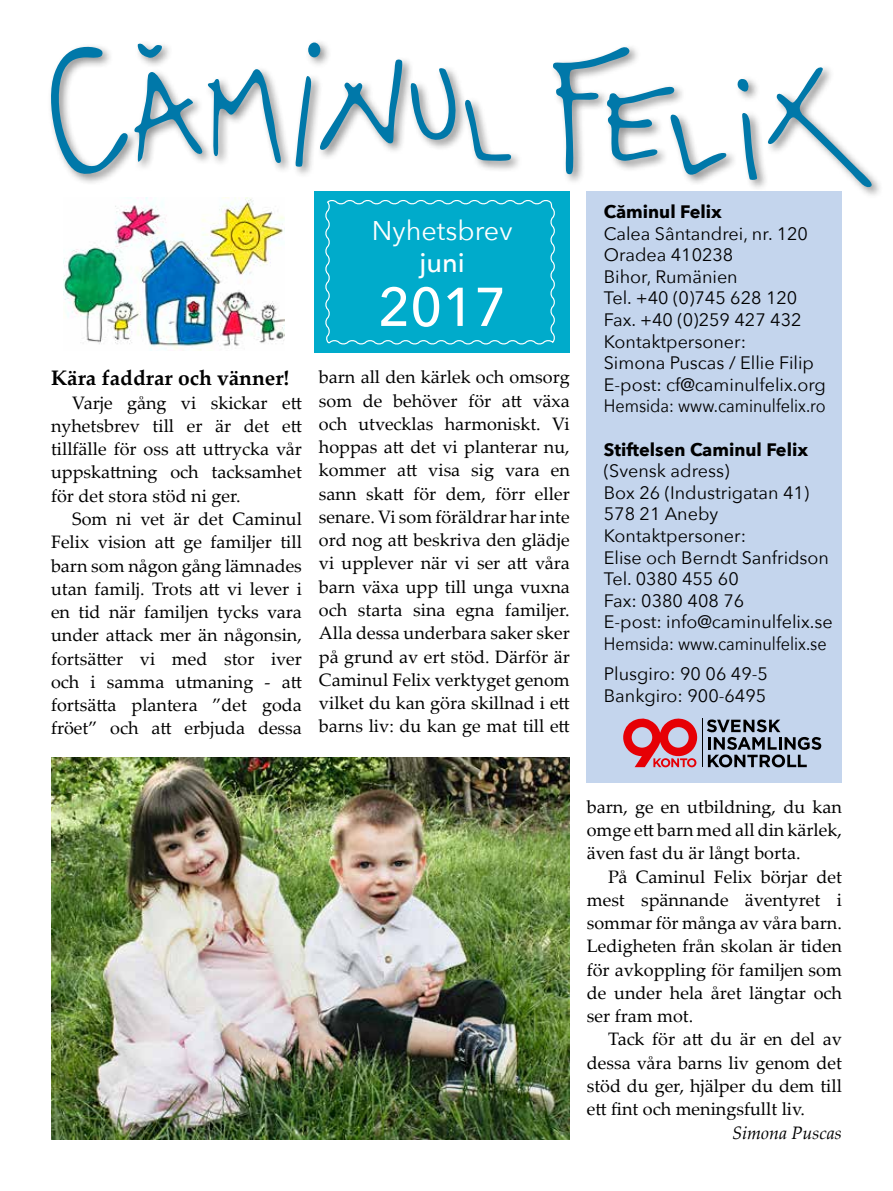
<style>
.page{position:relative;width:893px;height:1191px;background:#fff}
.page>*{position:absolute;margin:0;border:0;box-sizing:border-box;transform-origin:0 0}
.t1{font:500 54px "Avenir Next";color:#fff}
.t2{font:27px "Avenir Next";color:#fff}
.t3{font:500 27px "Avenir Next";color:#fff}
.t4{font:700 21px "Palatino Linotype";color:#000}
.t5{font:18px/23.2px "Palatino Linotype";color:#000;text-align:justify}
.t6{font:18px/21.6px "Avenir Next";color:#000}
.t7{font:700 18px "Avenir Next";color:#000}
.t8{font:italic 18px "Palatino Linotype";color:#000}
</style>
<div class="page">
<img style="left:64px;top:199px;width:221px;height:152px">
<div style="left:315px;top:191px;width:255px;height:162px;background:#00abcb"></div>
<svg style="left:325px;top:200px;width:230px;height:145px"></svg>
<div style="left:587px;top:191px;width:255px;height:591px;background:#c4d5ed"></div>
<svg style="left:623px;top:718px;width:75px;height:49px"></svg>
<hr style="left:702px;top:718px;width:1px;height:49px;background:#000">
<svg style="left:707px;top:719px;width:114px;height:48px"></svg>
<div style="left:47px;top:39px;width:836px;height:160px;background:#000;opacity:.45"></div>
<svg style="left:766px;top:66px;width:109px;height:124px"></svg>
<svg style="left:736px;top:76px;width:14px;height:16px"></svg>
<svg style="left:741px;top:113px;width:16px;height:67px"></svg>
<svg style="left:553px;top:46px;width:174px;height:130px"></svg>
<svg style="left:319px;top:59px;width:84px;height:93px"></svg>
<svg style="left:410px;top:67px;width:47px;height:76px"></svg>
<svg style="left:47px;top:43px;width:235px;height:132px"></svg>
<svg style="left:465px;top:99px;width:46px;height:62px"></svg>
<svg style="left:295px;top:75px;width:17px;height:92px"></svg>
<div style="left:308px;top:43px;width:12px;height:14px;background:#0078a9;border-radius:50%"></div>
<img style="left:51px;top:757px;width:519px;height:383px">
<h2 class="t2" style="left:372px;top:207px;width:142px">Nyhetsbrev</h2>
<h2 class="t3" style="left:419px;top:239px;width:47px">juni</h2>
<h1 class="t1" style="left:378px;top:261px;width:130px">2017</h1>
<p class="t4" style="left:51px;top:363px;width:240px">Kära faddrar och vänner!</p>
<p class="t5" style="left:51px;top:390px;width:252px;text-indent:21px">Varje gång vi skickar ett nyhetsbrev till er är det ett tillfälle för oss att uttrycka vår uppskattning och tacksamhet för det stora stöd ni ger.</p>
<p class="t5" style="left:51px;top:506px;width:252px;text-indent:21px">Som ni vet är det Caminul Felix vision att ge familjer till barn som någon gång lämnades utan familj. Trots att vi lever i en tid när familjen tycks vara under attack mer än någonsin, fortsätter vi med stor iver och i samma utmaning - att fortsätta plantera ”det goda fröet” och att erbjuda dessa</p>
<p class="t5" style="left:319px;top:365px;width:252px">barn all den kärlek och omsorg som de behöver för att växa och utvecklas harmoniskt. Vi hoppas att det vi planterar nu, kommer att visa sig vara en sann skatt för dem, förr eller senare. Vi som föräldrar har inte ord nog att beskriva den glädje vi upplever när vi ser att våra barn växa upp till unga vuxna och starta sina egna familjer.<br>Alla dessa underbara saker sker på grund av ert stöd. Därför är Caminul Felix verktyget genom vilket du kan göra skillnad i ett barns liv: du kan ge mat till ett</p>
<p class="t7" style="left:604px;top:196px;width:119px">Căminul Felix</p>
<p class="t6" style="left:604px;top:222px;width:224px">Calea Sântandrei, nr. 120<br>Oradea 410238<br>Bihor, Rumänien<br>Tel. +40 (0)745 628 120<br>Fax. +40 (0)259 427 432<br>Kontaktpersoner:<br>Simona Puscas / Ellie Filip<br>E-post: cf@caminulfelix.org<br>Hemsida: www.caminulfelix.ro</p>
<p class="t7" style="left:604px;top:434px;width:206px">Stiftelsen Caminul Felix</p>
<p class="t6" style="left:604px;top:459px;width:230px">(Svensk adress)<br>Box 26 (Industrigatan 41)<br>578 21 Aneby<br>Kontaktpersoner:<br>Elise och Berndt Sanfridson<br>Tel. 0380 455 60<br>Fax: 0380 408 76<br>E-post: info@caminulfelix.se<br>Hemsida: www.caminulfelix.se</p>
<p class="t6" style="left:604px;top:662px;width:166px">Plusgiro: 90 06 49-5<br>Bankgiro: 900-6495</p>
<p class="t5" style="left:587px;top:794px;width:257px">barn, ge en utbildning, du kan omge ett barn med all din kärlek, även fast du är långt borta.</p>
<p class="t5" style="left:587px;top:864px;width:257px;text-indent:21px">På Caminul Felix börjar det mest spännande äventyret i sommar för många av våra barn.<br>Ledigheten från skolan är tiden för avkoppling för familjen som de under hela året längtar och ser fram mot.</p>
<p class="t5" style="left:587px;top:1027px;width:257px;text-indent:21px">Tack för att du är en del av dessa våra barns liv genom det stöd du ger, hjälper du dem till ett fint och meningsfullt liv.</p>
<p class="t8" style="left:732px;top:1119px;width:111px">Simona Puscas</p>
</div>
